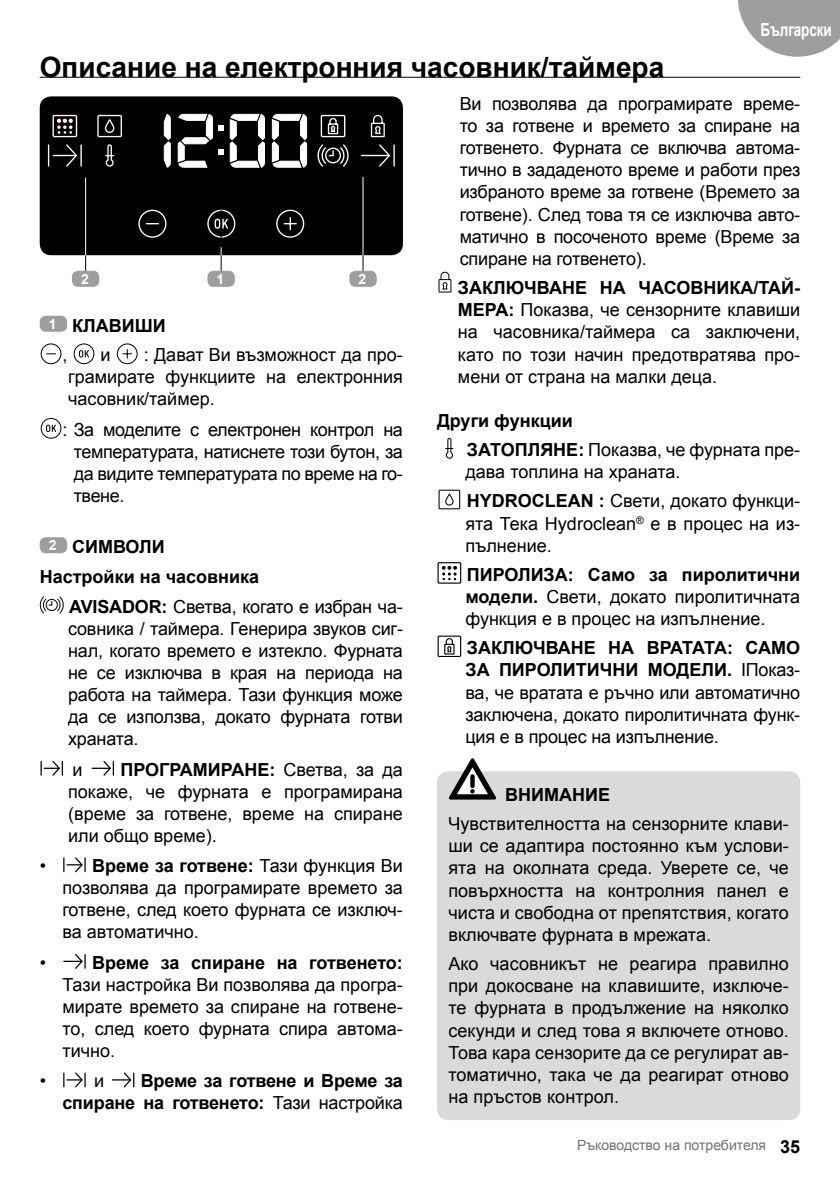
<style>
.page{position:relative;width:840px;height:1191px;background:#fff}
.page>*{position:absolute;margin:0;border:0;box-sizing:border-box;transform-origin:0 0}
.t1{font:700 28px "Arial";color:#000}
.t2{font:18px/22.2px "Arial";color:#000;text-align:justify}
.t3{font:700 18px/29.6px "Arial";color:#000}
.t4{font:700 18px "Arial";letter-spacing:-.01em;color:#fff;scale:.75 1}
.t5{font:14px "Arial";color:#707172}
.t6{font:700 14px "Arial";color:#fff}
.s1{font-weight:400}
.s2{font-weight:700}
.s3{font-weight:700;font-size:18px;color:#000}
</style>
<div class="page">
<svg style="left:738px;top:0;width:101px;height:57px"></svg>
<div style="left:437px;top:771px;width:362px;height:349px;background:#d9dadb;border-radius:11px"></div>
<hr style="left:40px;top:77px;width:759px;height:1px;background:#000">
<div style="left:40px;top:316px;width:27px;height:16px;background:#9c9e9f;border-radius:6px"></div>
<div style="left:41px;top:343px;width:20px;height:21px;border:1px solid #000;border-radius:50%"></div>
<svg style="left:74px;top:344px;width:20px;height:20px"></svg>
<div style="left:74px;top:343px;width:20px;height:21px;border:1px solid #000;border-radius:50%"></div>
<svg style="left:79px;top:350px;width:10px;height:7px"></svg>
<div style="left:117px;top:343px;width:20px;height:21px;border:1px solid #000;border-radius:50%"></div>
<svg style="left:123px;top:349px;width:9px;height:9px"></svg>
<div style="left:41px;top:418px;width:20px;height:20px;border:1px solid #000;border-radius:50%"></div>
<svg style="left:46px;top:424px;width:10px;height:8px"></svg>
<div style="left:40px;top:537px;width:27px;height:16px;background:#9c9e9f;border-radius:6px"></div>
<svg style="left:40px;top:596px;width:24px;height:18px"></svg>
<svg style="left:40px;top:760px;width:23px;height:16px"></svg>
<svg style="left:92px;top:760px;width:22px;height:16px"></svg>
<svg style="left:63px;top:857px;width:23px;height:16px"></svg>
<svg style="left:64px;top:954px;width:22px;height:15px"></svg>
<svg style="left:63px;top:1072px;width:23px;height:16px"></svg>
<svg style="left:112px;top:1072px;width:22px;height:16px"></svg>
<svg style="left:438px;top:271px;width:13px;height:22px"></svg>
<svg style="left:445px;top:438px;width:8px;height:21px"></svg>
<div style="left:438px;top:490px;width:22px;height:19px;border:1px solid #000"></div>
<div style="left:445px;top:493px;width:8px;height:12px;border:1px solid #000;border-radius:4px"></div>
<div style="left:437px;top:562px;width:24px;height:21px;border:1px solid #000"></div>
<svg style="left:441px;top:566px;width:15px;height:14px"></svg>
<div style="left:437px;top:635px;width:24px;height:22px;border:1px solid #000"></div>
<svg style="left:444px;top:638px;width:11px;height:17px"></svg>
<div style="left:40px;top:96px;width:363px;height:159px;background:#000;border-radius:11px"></div>
<div style="left:276px;top:210px;width:28px;height:28px;border:1px solid #fff;border-radius:50%"></div>
<svg style="left:284px;top:218px;width:12px;height:12px"></svg>
<div style="left:138px;top:210px;width:28px;height:28px;border:1px solid #fff;border-radius:50%"></div>
<svg style="left:146px;top:223px;width:12px;height:1px"></svg>
<div style="left:207px;top:210px;width:28px;height:28px;border:1px solid #fff;border-radius:50%"></div>
<div style="left:214px;top:219px;width:6px;height:10px;background:#fff;border-radius:3px"></div>
<svg style="left:216px;top:219px;width:12px;height:10px"></svg>
<div style="left:52px;top:115px;width:25px;height:22px;border:1px solid #fff"></div>
<svg style="left:57px;top:119px;width:16px;height:15px"></svg>
<svg style="left:105px;top:144px;width:9px;height:23px"></svg>
<div style="left:105px;top:119px;width:9px;height:14px;border:1px solid #f6f6f6;border-radius:4px"></div>
<div style="left:97px;top:115px;width:25px;height:22px;border:1px solid #f6f6f6"></div>
<div style="left:320px;top:115px;width:25px;height:22px;border:1px solid #fff"></div>
<svg style="left:327px;top:117px;width:12px;height:18px"></svg>
<hr style="left:80px;top:145px;width:2px;height:21px;background:#fff">
<svg style="left:48px;top:144px;width:29px;height:23px"></svg>
<svg style="left:361px;top:114px;width:33px;height:53px"></svg>
<svg style="left:317px;top:144px;width:32px;height:23px"></svg>
<svg style="left:230px;top:114px;width:35px;height:54px"></svg>
<svg style="left:272px;top:114px;width:35px;height:54px"></svg>
<svg style="left:178px;top:114px;width:46px;height:54px"></svg>
<svg style="left:164px;top:114px;width:7px;height:54px"></svg>
<hr style="left:85px;top:210px;width:1px;height:67px;background:#000">
<div style="left:72px;top:271px;width:27px;height:16px;background:#9c9e9f;border-radius:6px"></div>
<hr style="left:85px;top:177px;width:1px;height:78px;background:#fff">
<hr style="left:220px;top:210px;width:1px;height:67px;background:#000">
<div style="left:207px;top:271px;width:28px;height:16px;background:#9c9e9f;border-radius:6px"></div>
<hr style="left:362px;top:210px;width:1px;height:67px;background:#000">
<div style="left:349px;top:271px;width:27px;height:16px;background:#9c9e9f;border-radius:6px"></div>
<hr style="left:362px;top:177px;width:1px;height:78px;background:#fff">
<svg style="left:448px;top:758px;width:48px;height:41px"></svg>
<h1 class="t1" style="left:40px;top:48px;width:625px">Описание на електронния часовник/таймера</h1>
<p class="t4" style="left:760px;top:18px;width:96px">Български</p>
<p class="t6" style="left:81px;top:270px;width:9px">2</p>
<p class="t6" style="left:216px;top:270px;width:9px">1</p>
<p class="t6" style="left:358px;top:270px;width:9px">2</p>
<p class="t3" style="left:62px;top:311px;width:105px;text-indent:-14px"><sup>1</sup> КЛАВИШИ <span class="s1">,</span></p>
<p class="t2" style="left:68px;top:344px;width:336px;text-indent:76px">: Дават Ви възможност да про&shy;грамирате функциите на електронния часовник/таймер.</p>
<p class="t2" style="left:74px;top:419px;width:330px;text-indent:-11px">: За моделите с електронен контрол на температурата, натиснете този бутон, за да видите температурата по време на го&shy;твене.</p>
<p class="t3" style="left:49px;top:533px;width:117px"><sup>2</sup> СИМВОЛИ</p>
<p class="t3" style="left:40px;top:562px;width:221px">Настройки на часовника</p>
<p class="t2" style="left:69px;top:596px;width:335px"><span class="s2">AVISADOR:</span> Светва, когато е избран ча-</p>
<p class="t2" style="left:68px;top:618px;width:336px">совника / таймера. Генерира звуков сиг&shy;нал, когато времето е изтекло. Фурната не се изключва в края на периода на работа на таймера. Тази функция може да се използва, докато фурната готви храната.</p>
<p class="t2" style="left:73px;top:758px;width:12px">и</p>
<p class="t2" style="left:101px;top:344px;width:12px">и</p>
<p class="t2" style="left:68px;top:758px;width:336px;text-indent:52px"><span class="s2">ПРОГРАМИРАНЕ:</span> Светва, за да покаже, че фурната е програмирана (време за готвене, време на спиране или общо време).</p>
<p class="t2" style="left:40px;top:855px;width:8px">•</p>
<p class="t2" style="left:62px;top:855px;width:342px;text-indent:30px"><span class="s2">Време за готвене:</span> Тази функция Ви позволява да програмирате времето за готвене, след което фурната се изключ&shy;ва автоматично.</p>
<p class="t2" style="left:40px;top:951px;width:8px">•</p>
<p class="t3" style="left:92px;top:948px;width:312px">Време за спиране на готвенето:</p>
<p class="t2" style="left:62px;top:973px;width:342px">Тази настройка Ви позволява да програ&shy;мирате времето за спиране на готвене&shy;то, след което фурната спира автома&shy;тично.</p>
<p class="t2" style="left:40px;top:1070px;width:8px">•</p>
<p class="t2" style="left:94px;top:1070px;width:12px">и</p>
<p class="t3" style="left:62px;top:1070px;width:342px;line-height:22px;text-align:right">Време за готвене и Време за<br>спиране на готвенето: <span class="s1">Тази настройка</span></p>
<p class="t2" style="left:459px;top:92px;width:342px">Ви позволява да програмирате време&shy;то за готвене и времето за спиране на готвенето. Фурната се включва автома&shy;тично в зададеното време и работи през избраното време за готвене (Времето за готвене). След това тя се изключва авто&shy;матично в посоченото време (Време за спиране на готвенето).</p>
<p class="t2" style="left:457px;top:277px;width:343px"><span class="s2">ЗАКЛЮЧВАНЕ НА ЧАСОВНИКА/ТАЙ-МЕРА:</span> Показва, че сензорните клавиши на часовника/таймера са заключени, като по този начин предотвратява про&shy;мени от страна на малки деца.</p>
<p class="t3" style="left:466px;top:407px;width:335px;line-height:29px;text-indent:-30px">Други функции<br>ЗАТОПЛяНЕ: <span class="s1">Показва, че фурната пре-</span></p>
<p class="t2" style="left:465px;top:457px;width:336px;line-height:29px">дава топлина на храната.<br><span class="s2">HYDROCLEAN :</span> Свети, докато функци-</p>
<p class="t2" style="left:465px;top:512px;width:336px">ята Тека Hydroclean<sup>®</sup> е в процес на из&shy;пълнение.</p>
<p class="t2" style="left:465px;top:563px;width:336px"><span class="s2">ПИРОЛИЗА: Само за пиролитични модели.</span> Свети, докато пиролитичната функция е в процес на изпълнение.</p>
<p class="t2" style="left:465px;top:637px;width:336px"><span class="s2">ЗАКЛЮЧВАНЕ НА ВРАТАТА: САМО ЗА ПИРОЛИТИЧНИ МОДЕЛИ.</span> IПоказ&shy;ва, че вратата е ръчно или автоматично заключена, докато пиролитичната функ&shy;ция е в процес на изпълнение.</p>
<p class="t3" style="left:505px;top:780px;width:106px">ВНИМАНИЕ</p>
<p class="t2" style="left:448px;top:812px;width:342px">Чувствителността на сензорните клави&shy;ши се адаптира постоянно към услови&shy;ята на околната среда. Уверете се, че повърхността на контролния панел е чиста и свободна от препятствия, когато включвате фурната в мрежата.</p>
<p class="t2" style="left:448px;top:952px;width:342px">Ако часовникът не реагира правилно при докосване на клавишите, изключе&shy;те фурната в продължение на няколко секунди и след това я включете отново.<br>Това кара сензорите да се регулират ав&shy;томатично, така че да реагират отново на пръстов контрол.</p>
<p class="t5" style="left:576px;top:1136px;width:224px">Ръководство на потребителя <span class="s3">35</span></p>
</div>
